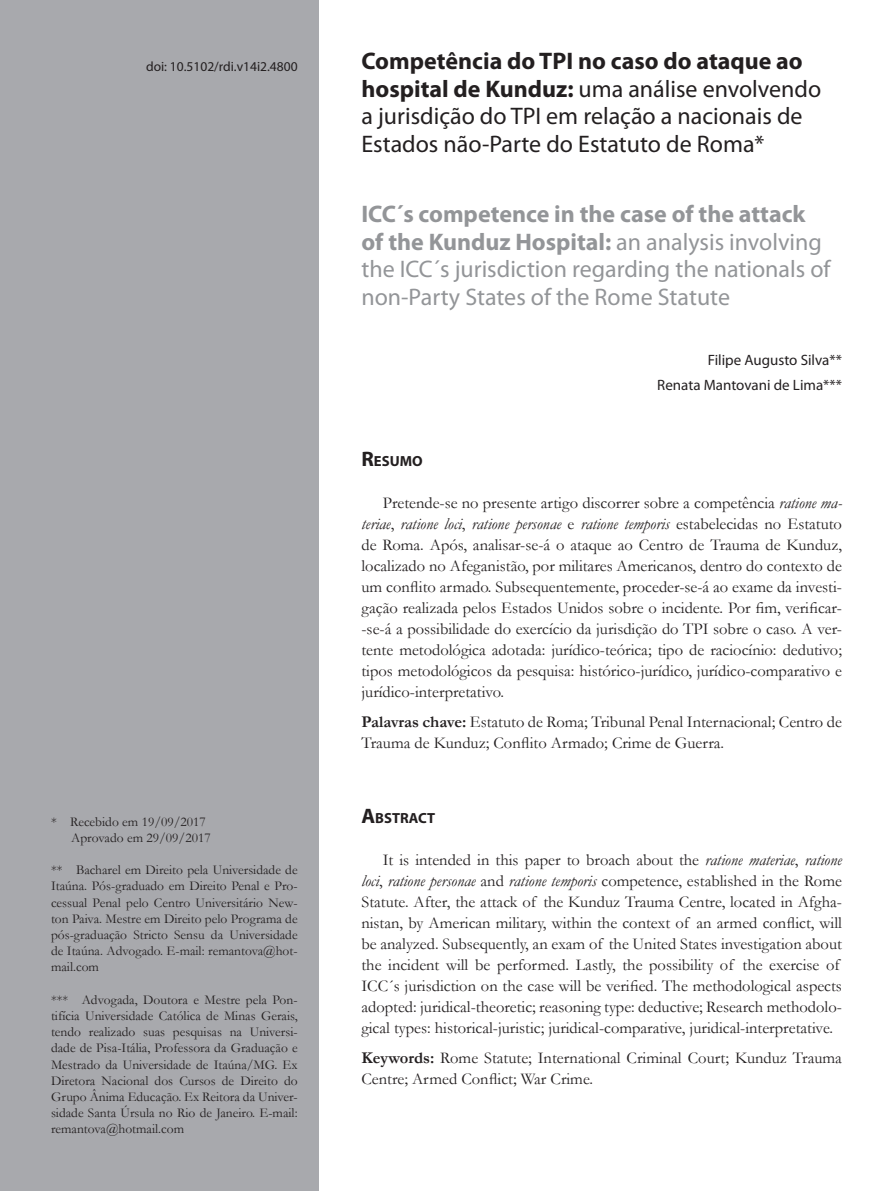
<style>
.page{position:relative;width:893px;height:1191px;background:#fff}
.page>*{position:absolute;margin:0;border:0;box-sizing:border-box;transform-origin:0 0}
.Tit2{font:24px/27.6px "Myriad Pro";color:#939598}
.Tit{font:24px/27.6px "Myriad Pro";color:#231f20}
.texto{font:16.5px/21px "Garamond";color:#231f20;text-align:justify}
.text_sem_recuo{font:16.5px/21px "Garamond";color:#231f20}
.Myriad_10{font:15px "Myriad Pro";color:#231f20}
.Subt_resumo{font:700 14.7px "Myriad Pro";color:#231f20}
.rodape{font:13.5px/16.2px "Garamond";color:#231f20;text-align:justify}
.Doi{font:13.5px "Myriad Pro";color:#231f20}
.s1{font-weight:700}
.s2{font-size:21px}
.s3{font-style:italic}
</style>
<div class="page">
<div style="left:0;top:0;width:319px;height:1191px;background:#a8a9ad"></div>
<p class="Doi" style="left:146px;top:58px;width:153px">doi: 10.5102/rdi.v14i2.4800</p>
<p class="Tit" style="left:361px;top:47px;width:461px"><span class="s1">Competência do TPI no caso do ataque ao hospital de Kunduz:</span> uma análise envolvendo a jurisdição do TPI em relação a nacionais de Estados não-Parte do Estatuto de Roma*</p>
<p class="Tit2" style="left:361px;top:200px;width:471px"><span class="s1">ICC´s competence in the case of the attack of the Kunduz Hospital:</span> an analysis involving the ICC´s jurisdiction regarding the nationals of non-Party States of the Rome Statute</p>
<p class="Myriad_10" style="left:708px;top:350px;width:136px">Filipe Augusto Silva**</p>
<p class="Myriad_10" style="left:657px;top:376px;width:186px">Renata Mantovani de Lima***</p>
<p class="rodape" style="left:51px;top:813px;width:156px">* Recebido em 19/09/2017</p>
<p class="rodape" style="left:71px;top:829px;width:141px">Aprovado em 29/09/2017</p>
<p class="rodape" style="left:51px;top:861px;width:248px">** Bacharel em Direito pela Universidade de Itaúna. Pós-graduado em Direito Penal e Pro&shy;cessual Penal pelo Centro Universitário New&shy;ton Paiva. Mestre em Direito pelo Programa de pós-graduação Stricto Sensu da Universidade de Itaúna. Advogado. E-mail: remantova@hot&shy;mail.com</p>
<p class="rodape" style="left:51px;top:991px;width:248px">*** Advogada, Doutora e Mestre pela Pon&shy;tifícia Universidade Católica de Minas Gerais, tendo realizado suas pesquisas na Universi&shy;dade de Pisa-Itália, Professora da Graduação e Mestrado da Universidade de Itaúna/MG. Ex Diretora Nacional dos Cursos de Direito do Grupo Ânima Educação. Ex Reitora da Univer&shy;sidade Santa Úrsula no Rio de Janeiro. E-mail: remantova@hotmail.com</p>
<p class="Subt_resumo" style="left:361px;top:451px;width:63px"><span class="s2">R</span>ESUMO</p>
<p class="texto" style="left:361px;top:492px;width:482px;text-indent:21px">Pretende-se no presente artigo discorrer sobre a competência <span class="s3">ratione ma&shy;teriae</span>, <span class="s3">ratione loci</span>, <span class="s3">ratione personae</span> e <span class="s3">ratione temporis</span> estabelecidas no Estatuto de Roma. Após, analisar-se-á o ataque ao Centro de Trauma de Kunduz, localizado no Afeganistão, por militares Americanos, dentro do contexto de um conflito armado. Subsequentemente, proceder-se-á ao exame da investi&shy;gação realizada pelos Estados Unidos sobre o incidente. Por fim, verificar--se-á a possibilidade do exercício da jurisdição do TPI sobre o caso. A ver&shy;tente metodológica adotada: jurídico-teórica; tipo de raciocínio: dedutivo; tipos metodológicos da pesquisa: histórico-jurídico, jurídico-comparativo e jurídico-interpretativo.</p>
<p class="text_sem_recuo" style="left:361px;top:710px;width:482px"><span class="s1">Palavras chave:</span> Estatuto de Roma; Tribunal Penal Internacional; Centro de<br>Trauma de Kunduz; Conflito Armado; Crime de Guerra.</p>
<p class="Subt_resumo" style="left:361px;top:808px;width:75px"><span class="s2">A</span>BSTRACT</p>
<p class="texto" style="left:361px;top:849px;width:482px;text-align:left;text-indent:21px">It is intended in this paper to broach about the <span class="s3">ratione materiae</span>, <span class="s3">ratione loci</span>, <span class="s3">ratione personae</span> and <span class="s3">ratione temporis</span> competence, established in the Rome Statute. After, the attack of the Kunduz Trauma Centre, located in Afgha&shy;nistan, by American military, within the context of an armed conflict, will be analyzed. Subsequently, an exam of the United States investigation about the incident will be performed. Lastly, the possibility of the exercise of ICC´s jurisdiction on the case will be verified. The methodological aspects adopted: juridical-theoretic; reasoning type: deductive; Research methodolo&shy;gical types: historical-juristic; juridical-comparative, juridical-interpretative.</p>
<p class="text_sem_recuo" style="left:361px;top:1046px;width:482px"><span class="s1">Keywords:</span> Rome Statute; International Criminal Court; Kunduz Trauma<br>Centre; Armed Conflict; War Crime.</p>
</div>
